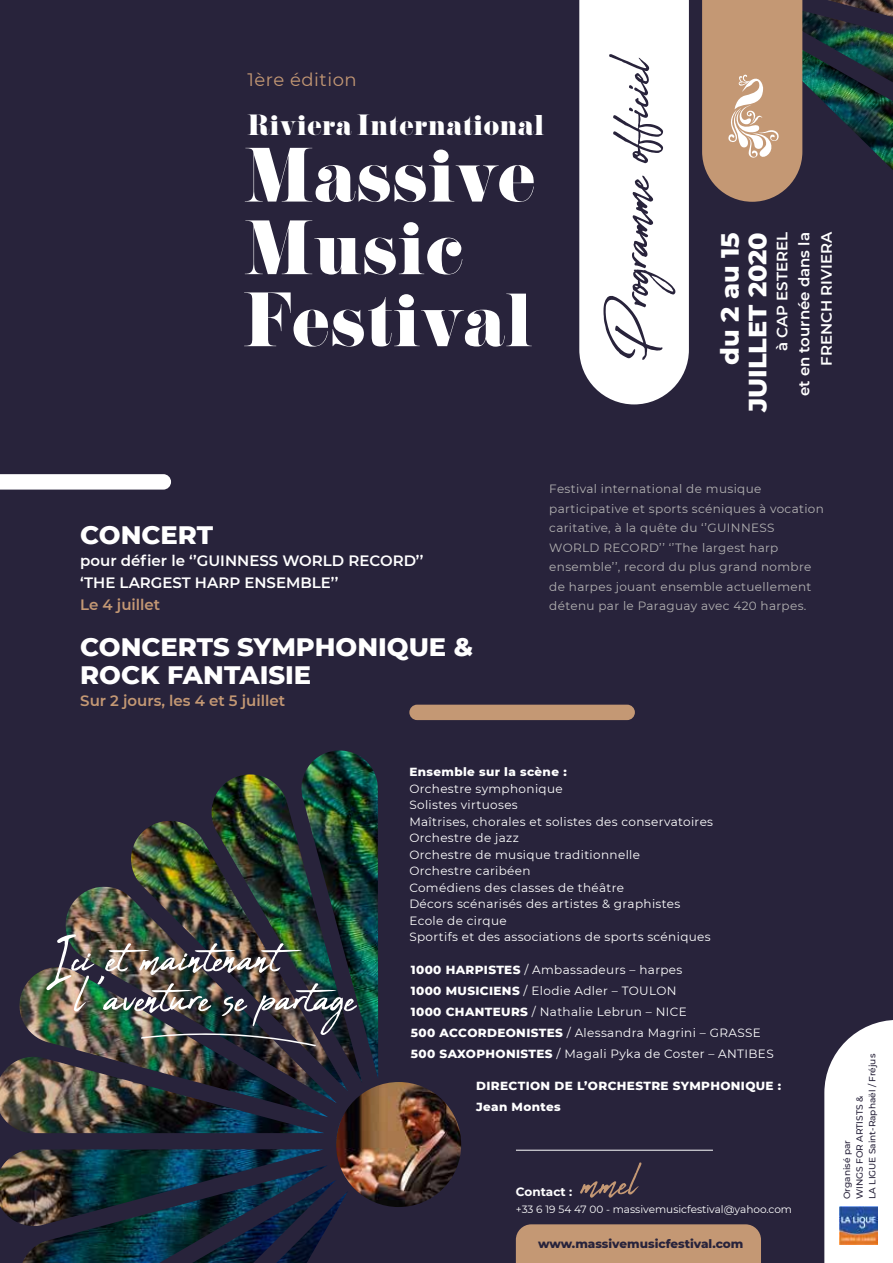
<style>
.page{position:relative;width:893px;height:1263px;background:#28233b}
.page>*{position:absolute;margin:0;border:0;box-sizing:border-box;transform-origin:0 0}
.t1{font:72px "Abuget";color:#28233b}
.t2{font:68.55px/72.3px "Pistilli";color:#fff}
.t3{font:64.5px "Abuget";color:#fff}
.t4{font:57.75px "Abuget";color:#c49874}
.t5{font:26.1px "Pistilli";color:#fff}
.t6{font:800 25.8px/27.9px "Montserrat";color:#fff}
.t7{font:800 25.5px/27.9px "Montserrat";color:#fff;text-align:right}
.t8{font:18px "Montserrat";letter-spacing:.03em;color:#c49874}
.t9{font:600 15px/22px "Montserrat";color:#fff;text-align:right}
.t10{font:600 15px "Montserrat";color:#c49874}
.t11{font:12px/16.5px "Montserrat";letter-spacing:.03em;color:#fff}
.t12{font:12px/19.5px "Montserrat";letter-spacing:.03em;color:#b3b2b2}
.t13{font:800 12px/21px "Montserrat";letter-spacing:.03em;color:#fff}
.t14{font:800 12px "Montserrat";color:#28233b}
.t15{font:700 12px "Montserrat";color:#fff}
.t16{font:10.5px "Montserrat";color:#fff}
.t17{font:500 9px/12.6px "Montserrat";color:#28233b}
.s1{font-weight:800}
</style>
<div class="page">
<img style="left:802px;top:0;width:91px;height:170px">
<svg style="left:824px;top:1059px;width:9px;height:204px;background:#ebeaec"></svg>
<div style="left:542px;top:1224px;width:219px;height:39px;background:#c49874"></div>
<svg style="left:702px;top:0;width:100px;height:202px;background:#be9678"></svg>
<svg style="left:579px;top:0;width:110px;height:404px;background:#f2f2f3"></svg>
<svg style="left:0;top:474px;width:171px;height:16px;background:#f5f5f6"></svg>
<div style="left:409px;top:705px;width:226px;height:15px;background:#c49874;border-radius:8px"></div>
<img style="left:0;top:750px;width:542px;height:513px">
<hr style="left:516px;top:1150px;width:197px;height:1px;background:#fff">
<img style="left:833px;top:1020px;width:60px;height:243px">
<img style="left:336px;top:1082px;width:125px;height:125px;border-radius:63px">
<img style="left:140px;top:1032px;width:177px;height:14px">
<h3 class="t8" style="left:247px;top:67px;width:111px">1ère édition</h3>
<h3 class="t5" style="left:247px;top:108px;width:299px">Riviera International</h3>
<h2 class="t2" style="left:243px;top:138px;width:295px">Massive<br>Music<br>Festival</h2>
<h1 class="t1" style="left:593px;top:361px;width:310px;rotate:-90deg">Programme officiel</h1>
<h3 class="t7" style="left:714px;top:412px;width:181px;rotate:-90deg">du 2 au 15<br>JUILLET 2020</h3>
<p class="t9" style="left:770px;top:396px;width:165px;rotate:-90deg">à CAP ESTEREL<br>et en tournée dans la</p>
<p class="t9" style="left:815px;top:366px;width:135px;rotate:-90deg">FRENCH RIVIERA</p>
<h3 class="t6" style="left:80px;top:519px;width:134px">CONCERT</h3>
<p class="t9" style="left:80px;top:549px;width:345px;text-align:left">pour défier le ‘’GUINNESS WORLD RECORD’’ ‘THE LARGEST HARP ENSEMBLE’’</p>
<p class="t10" style="left:80px;top:594px;width:82px">Le 4 juillet</p>
<h3 class="t6" style="left:80px;top:632px;width:394px">CONCERTS SYMPHONIQUE &amp;<br>ROCK FANTAISIE</h3>
<p class="t10" style="left:80px;top:690px;width:206px">Sur 2 jours, les 4 et 5 juillet</p>
<p class="t12" style="left:549px;top:479px;width:276px">Festival international de musique participative et sports scéniques à vocation caritative, à la quête du ‘’GUINNESS WORLD RECORD’’ ‘’The largest harp ensemble’’, record du plus grand nombre de harpes jouant ensemble actuellement détenu par le Paraguay avec 420 harpes.</p>
<h3 class="t3" style="left:47px;top:921px;width:234px">Ici et maintenant</h3>
<h3 class="t3" style="left:75px;top:961px;width:283px">l ’aventure se partage</h3>
<p class="t13" style="left:409px;top:761px;width:159px">Ensemble sur la scène :</p>
<p class="t11" style="left:409px;top:780px;width:305px">Orchestre symphonique<br>Solistes virtuoses<br>Maîtrises, chorales et solistes des conservatoires<br>Orchestre de jazz<br>Orchestre de musique traditionnelle<br>Orchestre caribéen<br>Comédiens des classes de théâtre<br>Décors scénarisés des artistes &amp; graphistes<br>Ecole de cirque<br>Sportifs et des associations de sports scéniques</p>
<p class="t11" style="left:411px;top:959px;width:364px;line-height:21px"><span class="s1">1000 HARPISTES</span> / Ambassadeurs – harpes<br><span class="s1">1000 MUSICIENS</span> / Elodie Adler – TOULON<br><span class="s1">1000 CHANTEURS</span> / Nathalie Lebrun – NICE<br><span class="s1">500 ACCORDEONISTES</span> / Alessandra Magrini – GRASSE <span class="s1">500 SAXOPHONISTES</span> / Magali Pyka de Coster – ANTIBES</p>
<p class="t13" style="left:476px;top:1075px;width:307px">DIRECTION DE L’ORCHESTRE SYMPHONIQUE :<br>Jean Montes</p>
<h3 class="t4" style="left:582px;top:1150px;width:56px">mmel</h3>
<p class="t15" style="left:516px;top:1183px;width:58px">Contact :</p>
<p class="t16" style="left:516px;top:1202px;width:278px">+33 6 19 54 47 00 - massivemusicfestival@yahoo.com</p>
<p class="t14" style="left:538px;top:1234px;width:207px">www.massivemusicfestival.com</p>
<p class="t17" style="left:840px;top:1199px;width:147px;rotate:-90deg">Organisé par<br>WINGS FOR ARTISTS &amp;<br>LA LIGUE Saint-Raphaël / Fréjus</p>
</div>
